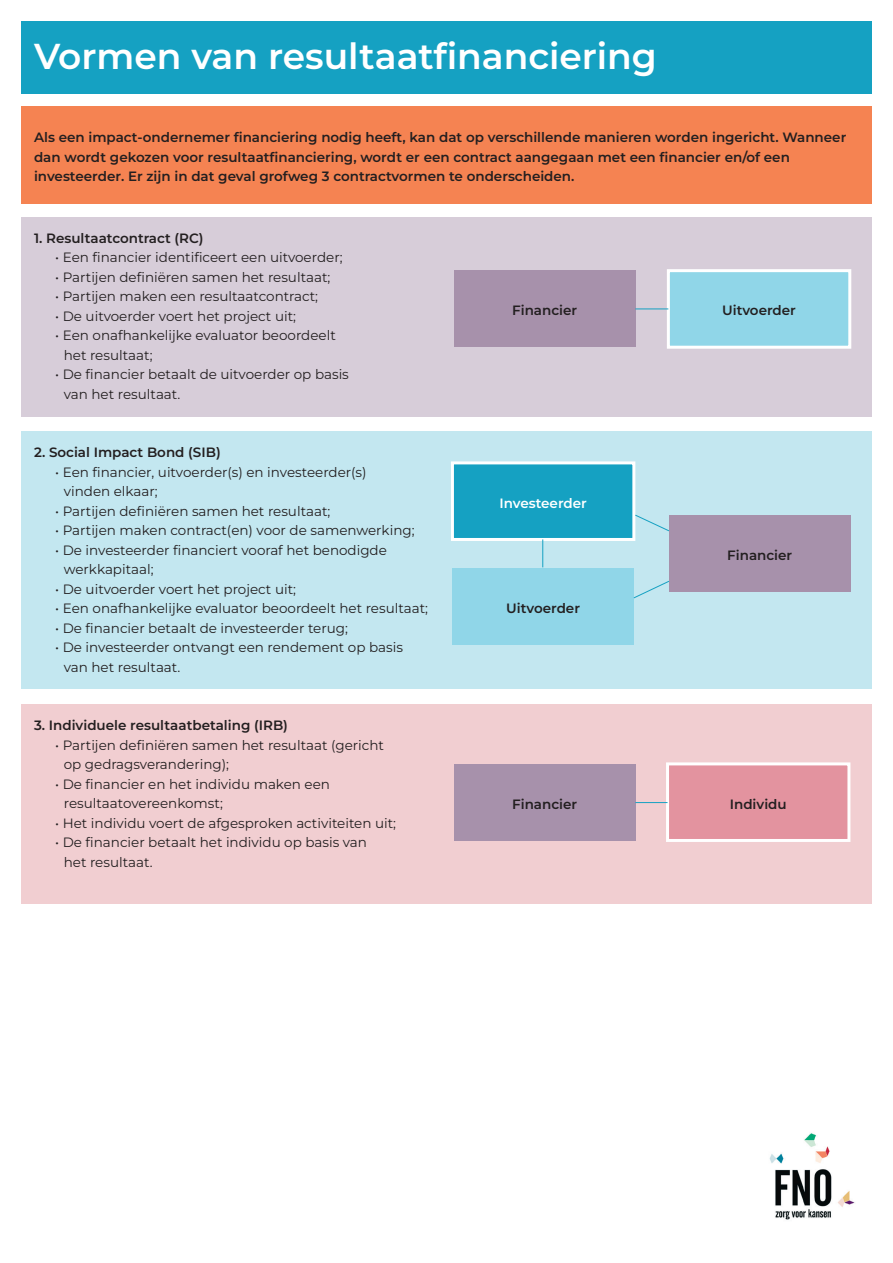
<style>
.page{position:relative;width:893px;height:1263px;background:#fff}
.page>*{position:absolute;margin:0;border:0;box-sizing:border-box;transform-origin:0 0}
.t1{font:600 36px "Montserrat";color:#fff}
.t2{font:13.5px/19.5px "Montserrat";color:#231f20}
.t3{font:600 13.5px/19.5px "Montserrat";color:#231f20}
.t4{font:600 13.5px "Montserrat";color:#fff}
</style>
<div class="page">
<div style="left:21px;top:21px;width:851px;height:73px;background:#15a1c2"></div>
<div style="left:21px;top:106px;width:851px;height:98px;background:#f58352"></div>
<img style="left:769px;top:1133px;width:86px;height:87px">
<div style="left:21px;top:432px;width:851px;height:257px;background:#c3e7f0"></div>
<div style="left:21px;top:217px;width:851px;height:200px;background:#d7cdd9"></div>
<div style="left:21px;top:704px;width:851px;height:200px;background:#f1ced1"></div>
<div style="left:454px;top:271px;width:181px;height:76px;background:#a791ab"></div>
<div style="left:452px;top:463px;width:182px;height:76px;background:#15a1c2"></div>
<div style="left:451px;top:461px;width:184px;height:80px;border:3px solid #fff"></div>
<div style="left:452px;top:568px;width:182px;height:77px;background:#90d6e8"></div>
<div style="left:454px;top:764px;width:181px;height:76px;background:#a791ab"></div>
<div style="left:667px;top:764px;width:182px;height:76px;background:#e3939f"></div>
<div style="left:666px;top:762px;width:184px;height:80px;border:3px solid #fff"></div>
<div style="left:669px;top:515px;width:181px;height:77px;background:#a791ab"></div>
<div style="left:668px;top:271px;width:182px;height:76px;background:#90d6e8"></div>
<div style="left:667px;top:269px;width:184px;height:80px;border:3px solid #fff"></div>
<hr style="left:635px;top:309px;width:33px;height:1px;background:#15a1c2">
<hr style="left:635px;top:802px;width:32px;height:1px;background:#15a1c2">
<svg style="left:542px;top:539px;width:1px;height:28px"></svg>
<svg style="left:634px;top:514px;width:35px;height:18px"></svg>
<svg style="left:633px;top:581px;width:36px;height:18px"></svg>
<h1 class="t1" style="left:34px;top:32px;width:624px">Vormen van resultaatfinanciering</h1>
<p class="t3" style="left:34px;top:127px;width:814px">Als een impact-ondernemer financiering nodig heeft, kan dat op verschillende manieren worden ingericht. Wanneer dan wordt gekozen voor resultaatfinanciering, wordt er een contract aangegaan met een financier en/of een investeerder. Er zijn in dat geval grofweg 3 contractvormen te onderscheiden.</p>
<p class="t3" style="left:34px;top:228px;width:171px">1. Resultaatcontract (RC)</p>
<p class="t2" style="left:55px;top:247px;width:289px">• Een financier identificeert een uitvoerder;</p>
<p class="t2" style="left:55px;top:267px;width:277px">• Partijen definiëren samen het resultaat;</p>
<p class="t2" style="left:55px;top:286px;width:264px">• Partijen maken een resultaatcontract;</p>
<p class="t2" style="left:55px;top:306px;width:242px">• De uitvoerder voert het project uit;</p>
<p class="t2" style="left:64px;top:325px;width:274px;text-indent:-9px">• Een onafhankelijke evaluator beoordeelt het resultaat;</p>
<p class="t2" style="left:64px;top:364px;width:287px;text-indent:-9px">• De financier betaalt de uitvoerder op basis van het resultaat.</p>
<p class="t3" style="left:34px;top:443px;width:188px">2. Social Impact Bond (SIB)</p>
<p class="t2" style="left:64px;top:462px;width:304px;text-indent:-9px">• Een financier, uitvoerder(s) en investeerder(s) vinden elkaar;</p>
<p class="t2" style="left:55px;top:501px;width:277px">• Partijen definiëren samen het resultaat;</p>
<p class="t2" style="left:55px;top:520px;width:361px">• Partijen maken contract(en) voor de samenwerking;</p>
<p class="t2" style="left:64px;top:540px;width:325px;text-indent:-9px">• De investeerder financiert vooraf het benodigde werkkapitaal;</p>
<p class="t2" style="left:55px;top:579px;width:242px">• De uitvoerder voert het project uit;</p>
<p class="t2" style="left:55px;top:598px;width:374px">• Een onafhankelijke evaluator beoordeelt het resultaat;</p>
<p class="t2" style="left:55px;top:618px;width:294px">• De financier betaalt de investeerder terug;</p>
<p class="t2" style="left:64px;top:637px;width:341px;text-indent:-9px">• De investeerder ontvangt een rendement op basis van het resultaat.</p>
<p class="t3" style="left:34px;top:715px;width:255px">3. Individuele resultaatbetaling (IRB)</p>
<p class="t2" style="left:64px;top:735px;width:322px;text-indent:-9px">• Partijen definiëren samen het resultaat (gericht op gedragsverandering);</p>
<p class="t2" style="left:64px;top:774px;width:268px;text-indent:-9px">• De financier en het individu maken een resultaatovereenkomst;</p>
<p class="t2" style="left:55px;top:813px;width:342px">• Het individu voert de afgesproken activiteiten uit;</p>
<p class="t2" style="left:64px;top:832px;width:305px;text-indent:-9px">• De financier betaalt het individu op basis van het resultaat.</p>
<p class="t3" style="left:512px;top:301px;width:66px">Financier</p>
<p class="t4" style="left:499px;top:494px;width:89px">Investeerder</p>
<p class="t3" style="left:506px;top:598px;width:75px">Uitvoerder</p>
<p class="t3" style="left:722px;top:301px;width:75px">Uitvoerder</p>
<p class="t3" style="left:727px;top:545px;width:66px">Financier</p>
<p class="t3" style="left:512px;top:794px;width:66px">Financier</p>
<p class="t3" style="left:730px;top:794px;width:58px">Individu</p>
</div>
